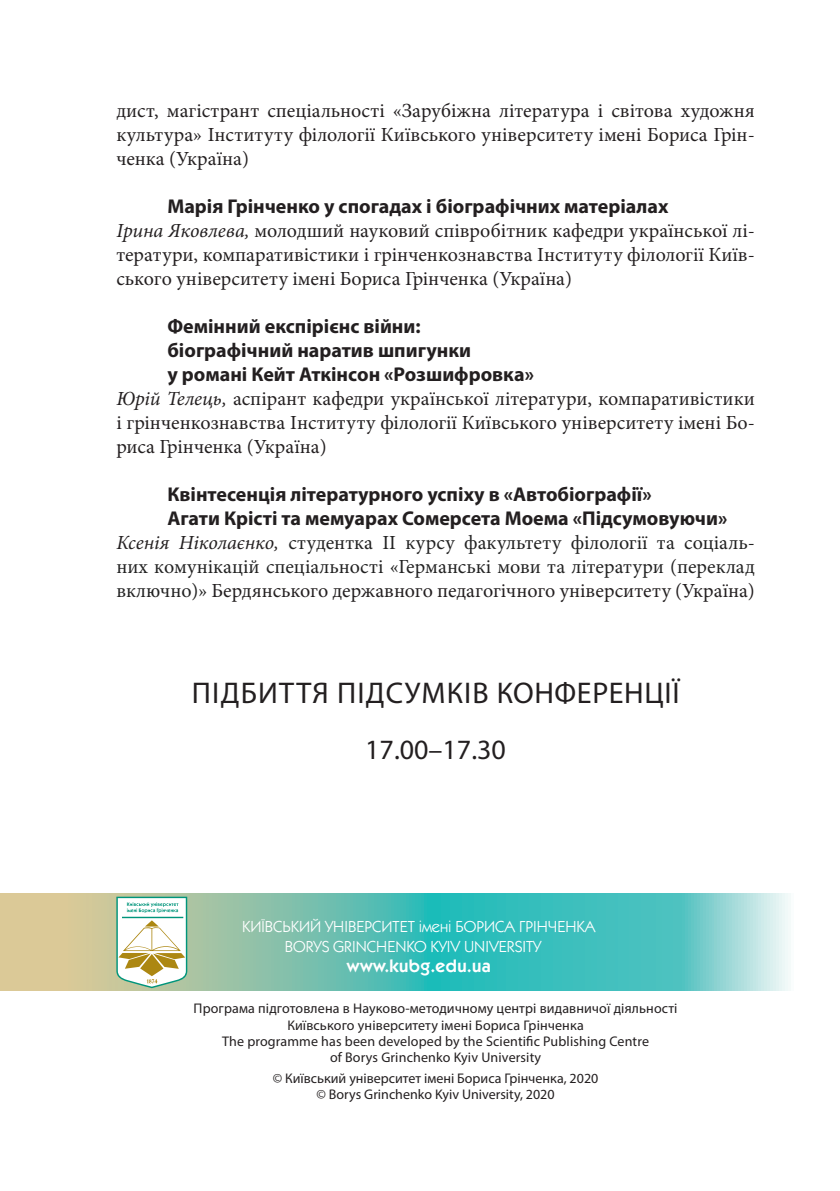
<style>
.page{position:relative;width:840px;height:1191px;background:#fff}
.page>*{position:absolute;margin:0;border:0;box-sizing:border-box;transform-origin:0 0}
.ПОРЯДОК_работи_конфе{font:30px "Myriad Pro";letter-spacing:.035em;color:#231f20}
.Kabel-centr-normal{font:28px "Myriad Pro";color:#231f20}
.Body-text{font:20px/24px "Minion Pro";color:#231f20;text-align:justify}
.Nazva{font:700 20px/24px "Myriad Pro";color:#231f20}
.Body-text-2{font:20px/24px "Minion Pro";color:#222;text-align:justify}
.t1{font:600 18px "Kabel C";letter-spacing:.025em;color:#fff}
.t2{font:16px "Kabel C";color:#fff}
.Body-text-3{font:14px/16px "Myriad Pro";letter-spacing:.01em;color:#231f20;text-align:center}
.s1{font-style:italic}
.s2{font-style:italic;color:#231f20}
.s3{color:#231f20}
</style>
<div class="page">
<svg style="left:45px;top:893px;width:746px;height:97px;background:#79c7b9"></svg>
<div style="left:0;top:893px;width:45px;height:97px;background:#dbc997"></div>
<p class="Body-text" style="left:116px;top:98px;width:639px">дист, магістрант спеціальності «Зарубіжна література і світова художня культура» Інституту філології Київського університету імені Бориса Грін&shy;ченка (Україна)</p>
<p class="Nazva" style="left:167px;top:193px;width:502px">Марія Грінченко у спогадах і біографічних матеріалах</p>
<p class="Body-text" style="left:116px;top:218px;width:639px"><span class="s1">Ірина Яковлева,</span> молодший науковий співробітник кафедри української лі&shy;тератури, компаративістики і грінченкознавства Інституту філології Київ&shy;ського університету імені Бориса Грінченка (Україна)</p>
<p class="Nazva" style="left:167px;top:313px;width:368px">Фемінний експірієнс війни: біографічний наратив шпигунки<br>у романі Кейт Аткінсон «Розшифровка»</p>
<p class="Body-text" style="left:116px;top:386px;width:639px"><span class="s1">Юрій Телець,</span> аспірант кафедри української літератури, компаративістики і грінченкознавства Інституту філології Київського університету імені Бо&shy;риса Грінченка (Україна)</p>
<p class="Nazva" style="left:167px;top:481px;width:561px">Квінтесенція літературного успіху в «Автобіографії»<br>Агати Крісті та мемуарах Сомерсета Моема «Підсумовуючи»</p>
<p class="Body-text-2" style="left:116px;top:530px;width:639px"><span class="s2">Ксенія Ніколаєнко,</span> студентка ІІ курсу факультету філології та соціаль&shy;них комунікацій спеціальності «Германські мови та літератури (переклад включно)» <span class="s3">Бердянського державного педагогічного університету (Україна)</span></p>
<p class="ПОРЯДОК_работи_конфе" style="left:192px;top:674px;width:489px">ПІДБИТТЯ ПІДСУМКІВ КОНФЕРЕНЦІЇ</p>
<p class="Kabel-centr-normal" style="left:365px;top:732px;width:142px">17.00–17.30</p>
<p class="t2" style="left:242px;top:916px;width:354px">КИЇВСЬКИЙ УНІВЕРСИТЕТ імені БОРИСА ГРІНЧЕНКА</p>
<p class="t1" style="left:346px;top:955px;width:145px">www.kubg.edu.ua</p>
<p class="t2" style="left:284px;top:936px;width:259px">BORYS GRINCHENKO KYIV UNIVERSITY</p>
<p class="Body-text-3" style="left:193px;top:1000px;width:485px">Програма підготовлена в Науково-методичному центрі видавничої діяльності</p>
<p class="Body-text-3" style="left:222px;top:1016px;width:428px">Київського університету імені Бориса Грінченка<br>The programme has been developed by the Scientific Publishing Centre of Borys Grinchenko Kyiv University</p>
<p class="Body-text-3" style="left:272px;top:1070px;width:327px">© Київський університет імені Бориса Грінченка, 2020 © Borys Grinchenko Kyiv University, 2020</p>
</div>
